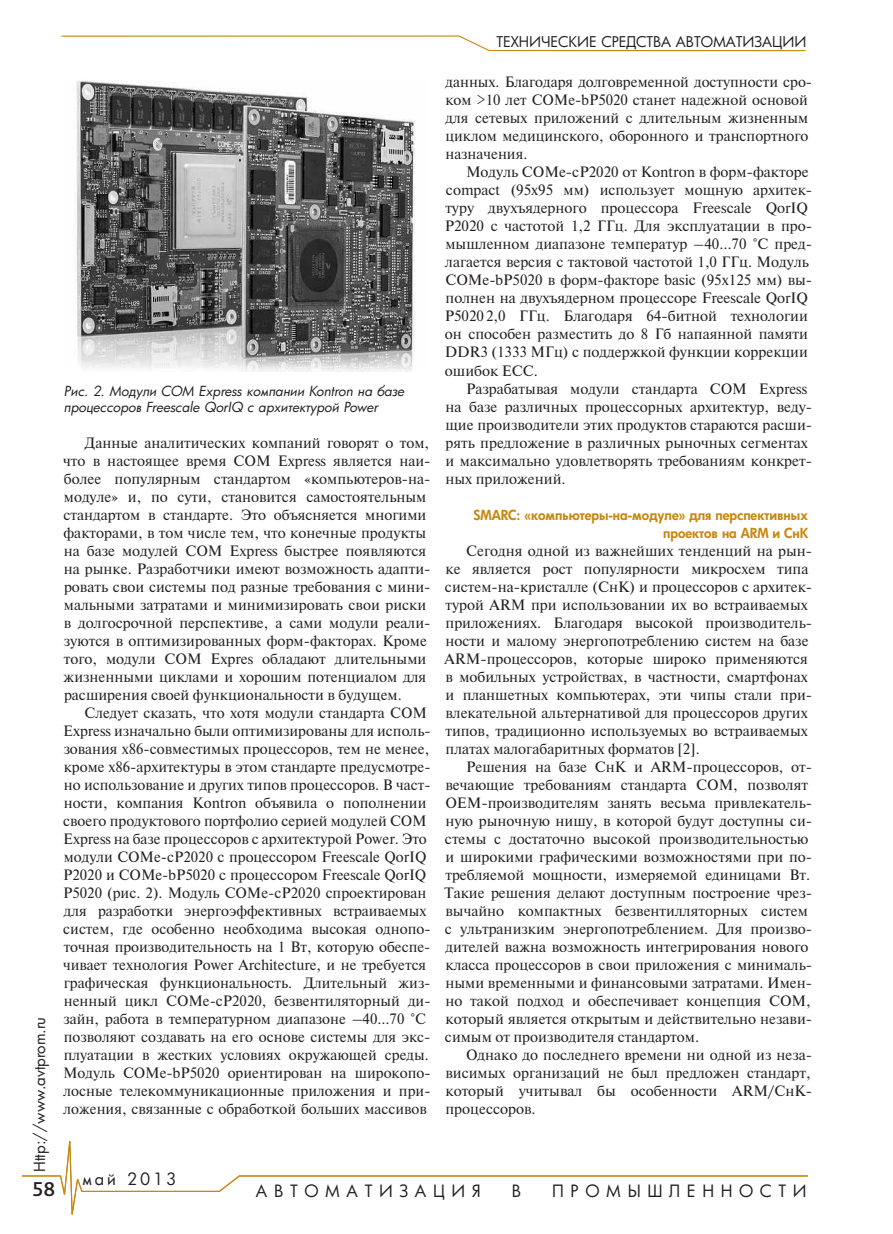
<style>
.page{position:relative;width:893px;height:1234px;background:#fff}
.page>*{position:absolute;margin:0;border:0;box-sizing:border-box;transform-origin:0 0}
.t1{font:500 21px "Bliss Pro";color:#231f20}
.t2{font:16.5px "Futura Cyr";letter-spacing:.4em;color:#231f20}
.t3{font:15px/18px "Newton";color:#231f20}
.t4{font:15px "Futura Cyr";color:#231f20}
.t5{font:14.4px "Futura Cyr";letter-spacing:-.005em;color:#231f20}
.t6{font:italic 13.5px/16.5px "Futura Cyr";color:#231f20}
.t7{font:800 13.5px/18px "Futura Cyr";color:#c8880f}
</style>
<div class="page">
<svg style="left:22px;top:1141px;width:786px;height:74px"></svg>
<svg style="left:61px;top:35px;width:745px;height:17px"></svg>
<img style="left:76px;top:81px;width:339px;height:290px">
<p class="t5" style="left:496px;top:33px;width:311px">ТЕХНИЧЕСКИЕ СРЕДСТВА АВТОМАТИЗАЦИИ</p>
<p class="t3" style="left:445px;top:73px;width:368px">данных. Благодаря долговременной доступности сро&shy;ком &gt;10 лет COMe-bP5020 станет надежной основой для сетевых приложений с длительным жизненным циклом медицинского, оборонного и транспортного назначения.</p>
<p class="t3" style="left:445px;top:163px;width:369px;text-indent:21px">Модуль COMe-cP2020 от Kontron в форм-факторе compact (95x95 мм) использует мощную архитек&shy;туру двухъядерного процессора Freescale QorIQ P2020 с частотой 1,2 ГГц. Для эксплуатации в про&shy;мышленном диапазоне температур –40…70 °C пред&shy;лагается версия с тактовой частотой 1,0 ГГц. Модуль COMe-bP5020 в форм-факторе basic (95x125 мм) вы&shy;полнен на двухъядерном процессоре Freescale QorIQ P5020 2,0 ГГц. Благодаря 64‑битной технологии он способен разместить до 8 Гб напаянной памяти DDR3 (1333 МГц) с поддержкой функции коррекции ошибок ECC.</p>
<p class="t3" style="left:445px;top:379px;width:368px;text-indent:21px">Разрабатывая модули стандарта COM Express на базе различных процессорных архитектур, веду&shy;щие производители этих продуктов стараются расши&shy;рять предложение в различных рыночных сегментах и максимально удовлетворять требованиям конкрет&shy;ных приложений.</p>
<p class="t7" style="left:473px;top:505px;width:17px">SMARC</p>
<p class="t7" style="left:663px;top:505px;width:146px;text-indent:-147px">: «компьютеры-на-модуле» для перспективных проектов на ARM</p>
<p class="t6" style="left:64px;top:382px;width:342px">Рис. 2. Модули COM Express компании Kontron на базе процессоров Freescale QorIQ с архитектурой Power</p>
<p class="t3" style="left:63px;top:433px;width:369px;text-indent:22px">Данные аналитических компаний говорят о том, что в настоящее время COM Express является наи&shy;более популярным стандартом «компьютеров‑на&shy;модуле» и, по сути, становится самостоятельным стандартом в стандарте. Это объясняется многими факторами, в том числе тем, что конечные продукты на базе модулей COM Express быстрее появляются на рынке. Разработчики имеют возможность адапти&shy;ровать свои системы под разные требования с мини&shy;мальными затратами и минимизировать свои риски в долгосрочной перспективе, а сами модули реали&shy;зуются в оптимизированных форм-факторах. Кроме того, модули COM Expres обладают длительными жизненными циклами и хорошим потенциалом для расширения своей функциональности в будущем.</p>
<p class="t3" style="left:63px;top:703px;width:369px;text-indent:21px">Следует сказать, что хотя модули стандарта COM Express изначально были оптимизированы для исполь&shy;зования x86‑совместимых процессоров, тем не менее, кроме x86‑архитектуры в этом стандарте предусмотре&shy;но использование и других типов процессоров. В част&shy;ности, компания Kontron объявила о пополнении своего продуктового портфолио серией модулей COM Express на базе процессоров с архитектурой Power. Это модули COMe-cP2020 с процессором Freescale QorIQ P2020 и COMe-bP5020 с процессором Freescale QorIQ P5020 (рис. 2). Модуль COMe-cP2020 спроектирован для разработки энергоэффективных встраиваемых систем, где особенно необходима высокая однопо&shy;точная производительность на 1 Вт, которую обеспе&shy;чивает технология Power Architecture, и не требуется графическая функциональность. Длительный жиз&shy;ненный цикл COMe-cP2020, безвентиляторный ди&shy;зайн, работа в температурном диапазоне –40…70 °C позволяют создавать на его основе системы для экс&shy;плуатации в жестких условиях окружающей среды.<br>Модуль COMe-bP5020 ориентирован на широкопо&shy;лосные телекоммуникационные приложения и при&shy;ложения, связанные с обработкой больших массивов</p>
<p class="t7" style="left:773px;top:523px;width:37px">и СнК</p>
<p class="t3" style="left:445px;top:541px;width:369px;text-indent:21px">Сегодня одной из важнейших тенденций на рын&shy;ке является рост популярности микросхем типа систем-на-кристалле (СнК) и процессоров с архитек&shy;турой ARM при использовании их во встраиваемых приложениях. Благодаря высокой производитель&shy;ности и малому энергопотреблению систем на базе ARM-процессоров, которые широко применяются в мобильных устройствах, в частности, смартфонах и планшетных компьютерах, эти чипы стали при&shy;влекательной альтернативой для процессоров других типов, традиционно используемых во встраиваемых платах малогабаритных форматов [2].</p>
<p class="t3" style="left:444px;top:757px;width:370px;text-indent:22px">Решения на базе СнК и ARM-процессоров, от&shy;вечающие требованиям стандарта COM, позволят OEM-производителям занять весьма привлекатель&shy;ную рыночную нишу, в которой будут доступны си&shy;стемы с достаточно высокой производительностью и широкими графическими возможностями при по&shy;требляемой мощности, измеряемой единицами Вт.<br>Такие решения делают доступным построение чрез&shy;вычайно компактных безвентилляторных систем с ультранизким энергопотреблением. Для произво&shy;дителей важна возможность интегрирования нового класса процессоров в свои приложения с минималь&shy;ными временными и финансовыми затратами. Имен&shy;но такой подход и обеспечивает концепция COM, который является открытым и действительно незави&shy;симым от производителя стандартом.</p>
<p class="t3" style="left:445px;top:1045px;width:368px;text-align:justify;text-indent:21px">Однако до последнего времени ни одной из неза&shy;висимых организаций не был предложен стандарт, который учитывал бы особенности ARM/СнК&shy;процессоров.</p>
<p class="t4" style="left:30px;top:1171px;width:157px;rotate:-90deg">Http://www.avtprom.ru</p>
<p class="t2" style="left:82px;top:1168px;width:95px">май 2013</p>
<h1 class="t1" style="left:33px;top:1175px;width:24px">58</h1>
<p class="t2" style="left:256px;top:1180px;width:226px">АВТОМАТИЗАЦИЯ</p>
<p class="t2" style="left:512px;top:1180px;width:11px">В</p>
<p class="t2" style="left:552px;top:1180px;width:256px">ПРОМЫШЛЕННОСТИ</p>
</div>
